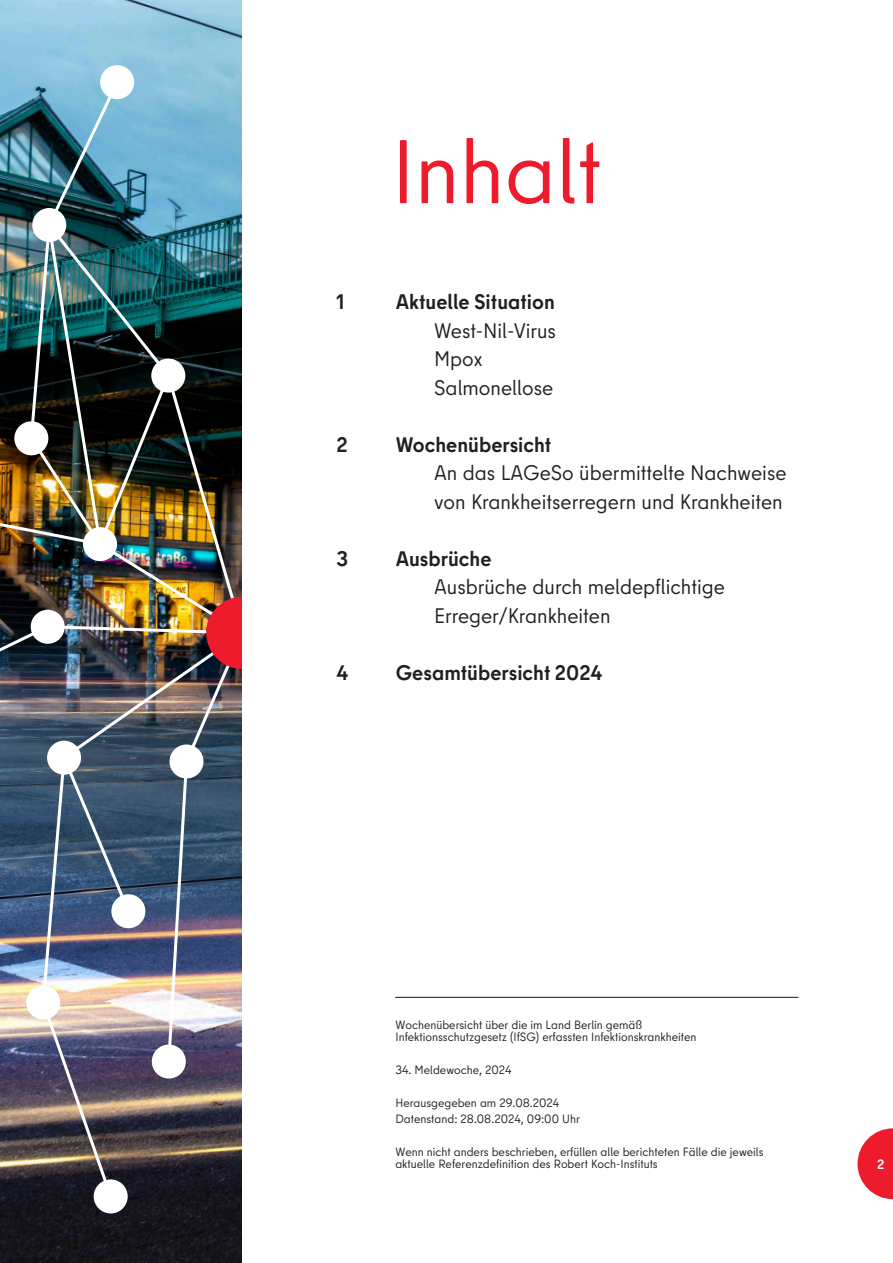
<style>
.page{position:relative;width:893px;height:1263px;background:#fff}
.page>*{position:absolute;margin:0;border:0;box-sizing:border-box;transform-origin:0 0}
.t1{font:90px "Berlin Type";color:#ee1b2d}
.t2{font:21px/28.5px "Berlin Type";color:#231f20}
.t3{font:700 21px "Berlin Type";color:#231f20}
.t4{font:700 13.5px "Berlin Type";color:#fff}
.t5{font:12px/12px "Berlin Type";color:#231f20}
</style>
<div class="page">
<svg style="left:858px;top:1128px;width:35px;height:71px"></svg>
<img style="left:0;top:0;width:242px;height:1263px">
<div style="left:100px;top:65px;width:34px;height:34px;background:#fff;border-radius:50%"></div>
<div style="left:94px;top:1179px;width:34px;height:34px;background:#fff;border-radius:50%"></div>
<img style="left:0;top:78px;width:242px;height:1122px">
<hr style="left:395px;top:997px;width:403px;height:1px;background:#231f20">
<h1 class="t1" style="left:391px;top:140px;width:212px">Inhalt</h1>
<h2 class="t3" style="left:336px;top:295px;width:10px">1</h2>
<h2 class="t3" style="left:396px;top:295px;width:160px">Aktuelle Situation</h2>
<h2 class="t2" style="left:434px;top:319px;width:123px">West-Nil-Virus<br>Mpox<br>Salmonellose</h2>
<h2 class="t3" style="left:336px;top:437px;width:13px">2</h2>
<h2 class="t3" style="left:396px;top:437px;width:157px">Wochenübersicht</h2>
<h2 class="t2" style="left:434px;top:462px;width:354px">An das LAGeSo übermittelte Nachweise von Krankheitserregern und Krankheiten</h2>
<h2 class="t3" style="left:336px;top:551px;width:13px">3</h2>
<h2 class="t3" style="left:396px;top:551px;width:97px">Ausbrüche</h2>
<h2 class="t2" style="left:434px;top:576px;width:292px">Ausbrüche durch meldepflichtige<br>Erreger/Krankheiten</h2>
<h2 class="t3" style="left:336px;top:665px;width:13px">4</h2>
<h2 class="t3" style="left:396px;top:665px;width:208px">Gesamtübersicht 2024</h2>
<p class="t5" style="left:395px;top:1020px;width:303px">Wochenübersicht über die im Land Berlin gemäß<br>Infektionsschutzgesetz (IfSG) erfassten Infektionskrankheiten</p>
<p class="t5" style="left:395px;top:1065px;width:118px">34. Meldewoche, 2024</p>
<p class="t5" style="left:395px;top:1096px;width:186px;line-height:16.5px">Herausgegeben am 29.08.2024<br>Datenstand: 28.08.2024, 09:00 Uhr</p>
<p class="t5" style="left:395px;top:1148px;width:370px">Wenn nicht anders beschrieben, erfüllen alle berichteten Fälle die jeweils aktuelle Referenzdefinition des Robert Koch-Instituts</p>
<p class="t4" style="left:877px;top:1159px;width:9px">2</p>
</div>
